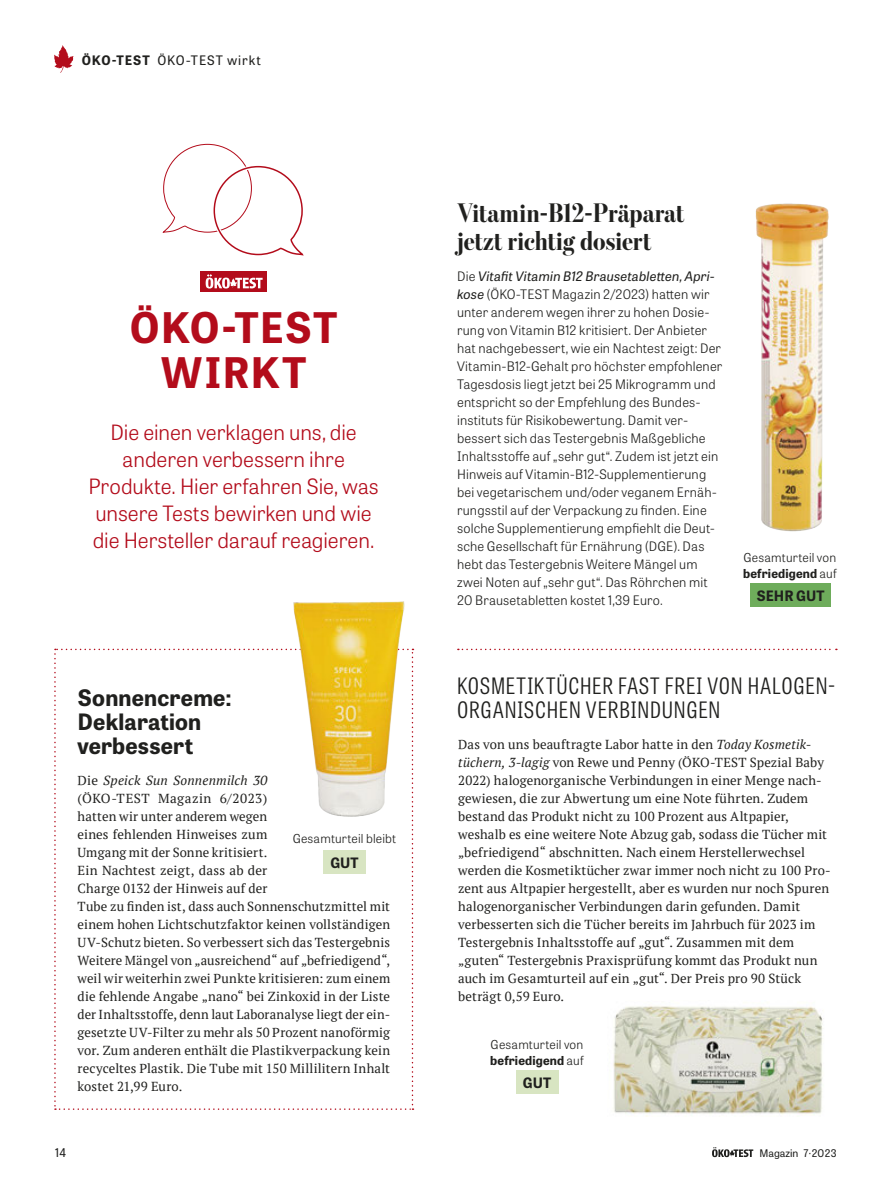
<style>
.page{position:relative;width:893px;height:1191px;background:#fff}
.page>*{position:absolute;margin:0;border:0;box-sizing:border-box;transform-origin:0 0}
.t1{font:700 42px/45px "Tablet Gothic";letter-spacing:.03em;color:#b30c1b;text-align:center}
.t2{font:700 27px/28.5px "Escrow Banner Condensed";letter-spacing:-.005em;color:#20201e}
.t3{font:300 22.5px/24px "Tablet Gothic Condensed";letter-spacing:.035em;color:#20201e}
.t4{font:700 22.5px/24px "Tablet Gothic";letter-spacing:.01em;color:#20201e}
.t5{font:300 21px/27px "Tablet Gothic";letter-spacing:-.005em;color:#b30c1b;text-align:center}
.t6{font:700 14.25px "Tablet Gothic";color:#20201e}
.t7{font:13.05px/18px "PT Serif";letter-spacing:.01em;color:#20201e}
.t8{font:300 13.05px/18px "Tablet Gothic";letter-spacing:.01em;color:#20201e}
.t9{font:13.05px "Tablet Gothic";letter-spacing:.075em;color:#20201e}
.t10{font:300 12.3px/15.3px "Tablet Gothic";letter-spacing:.01em;color:#20201e}
.t11{font:12px "Tablet Gothic";color:#20201e}
.t12{font:10.5px "Tablet Gothic";color:#20201e}
.s1{font-weight:700}
.s2{font-style:italic}
.s3{font-weight:400;font-style:italic}
</style>
<div class="page">
<svg style="left:54px;top:648px;width:359px;height:462px"></svg>
<svg style="left:54px;top:45px;width:20px;height:28px"></svg>
<svg style="left:712px;top:1147px;width:41px;height:10px"></svg>
<div style="left:200px;top:271px;width:67px;height:21px;background:#b30c1b"></div>
<svg style="left:206px;top:274px;width:57px;height:14px"></svg>
<svg style="left:163px;top:143px;width:141px;height:113px"></svg>
<svg style="left:458px;top:648px;width:379px;height:2px"></svg>
<div style="left:516px;top:1070px;width:42px;height:23px;background:#d8e5c2"></div>
<div style="left:750px;top:583px;width:81px;height:24px;background:#6eac5b"></div>
<img style="left:755px;top:203px;width:74px;height:329px">
<img style="left:287px;top:601px;width:124px;height:222px">
<img style="left:613px;top:1006px;width:210px;height:111px">
<div style="left:323px;top:850px;width:43px;height:24px;background:#d8e5c2"></div>
<p class="t9" style="left:82px;top:51px;width:181px"><span class="s1">ÖKO-TEST</span> ÖKO-TEST wirkt</p>
<h1 class="t1" style="left:130px;top:303px;width:209px">ÖKO-TEST<br>WIRKT</h1>
<h3 class="t5" style="left:88px;top:418px;width:292px">Die einen verklagen uns, die anderen verbessern ihre<br>Produkte. Hier erfahren Sie, was unsere Tests bewirken und wie die Hersteller darauf reagieren.</h3>
<h3 class="t4" style="left:77px;top:685px;width:156px">Sonnencreme:<br>Deklaration verbessert</h3>
<p class="t7" style="left:78px;top:771px;width:314px">Die <span class="s2">Speick Sun Sonnenmilch 30<br></span>(ÖKO-TEST Magazin 6/2023)<br>hatten wir unter anderem wegen<br>eines fehlenden Hinweises zum<br>Umgang mit der Sonne kritisiert.<br>Ein Nachtest zeigt, dass ab der<br>Charge 0132 der Hinweis auf der<br>Tube zu finden ist, dass auch Sonnenschutzmittel mit einem hohen Lichtschutzfaktor keinen vollständigen UV-Schutz bieten. So verbessert sich das Testergebnis Weitere Mängel von „ausreichend“ auf „befriedigend“, weil wir weiterhin zwei Punkte kritisieren: zum einem die fehlende Angabe „nano“ bei Zinkoxid in der Liste der Inhaltsstoffe, denn laut Laboranalyse liegt der ein&shy;gesetzte UV-Filter zu mehr als 50 Prozent nanoförmig vor. Zum anderen enthält die Plastikverpackung kein recyceltes Plastik. Die Tube mit 150 Millilitern Inhalt kostet 21,99 Euro.</p>
<p class="t10" style="left:293px;top:830px;width:105px">Gesamturteil bleibt</p>
<p class="t6" style="left:330px;top:852px;width:30px">GUT</p>
<p class="t11" style="left:55px;top:1144px;width:12px">14</p>
<h2 class="t2" style="left:457px;top:198px;width:229px">Vitamin-B12-Präparat jetzt richtig dosiert</h2>
<p class="t8" style="left:457px;top:267px;width:267px">Die <span class="s3">Vitafit Vitamin B12 Brausetabletten, Apri&shy;kose</span> (ÖKO-TEST Magazin 2/2023) hatten wir unter anderem wegen ihrer zu hohen Dosie&shy;rung von Vitamin B12 kritisiert. Der Anbieter hat nachgebessert, wie ein Nachtest zeigt: Der Vitamin-B12-Gehalt pro höchster empfohlener Tagesdosis liegt jetzt bei 25 Mikrogramm und entspricht so der Empfehlung des Bundes&shy;instituts für Risikobewertung. Damit ver&shy;bessert sich das Testergebnis Maßgebliche Inhalts stoffe auf „sehr gut“. Zudem ist jetzt ein Hinweis auf Vitamin-B12-Supplementierung bei vegetarischem und/oder veganem Ernäh&shy;rungsstil auf der Verpackung zu finden. Eine solche Supplementierung empfiehlt die Deut&shy;sche Gesellschaft für Ernährung (DGE). Das hebt das Testergebnis Weitere Mängel um zwei Noten auf „sehr gut“. Das Röhrchen mit 20 Brausetabletten kostet 1,39 Euro.</p>
<p class="t10" style="left:743px;top:550px;width:95px">Gesamturteil von <span class="s1">befriedigend</span> auf</p>
<p class="t6" style="left:757px;top:585px;width:69px">SEHR GUT</p>
<h3 class="t3" style="left:457px;top:672px;width:379px">KOSMETIKTÜCHER FAST FREI VON HALOGEN-<br>ORGANISCHEN VERBINDUNGEN</h3>
<p class="t7" style="left:458px;top:735px;width:374px">Das von uns beauftragte Labor hatte in den <span class="s2">Today Kosmetik&shy;tüchern, 3-lagig</span> von Rewe und Penny (ÖKO-TEST Spezial Baby 2022) halogenorganische Verbindungen in einer Menge nach&shy;gewiesen, die zur Abwertung um eine Note führten. Zudem bestand das Produkt nicht zu 100 Prozent aus Altpapier, weshalb es eine weitere Note Abzug gab, sodass die Tücher mit „befriedigend“ abschnitten. Nach einem Herstellerwechsel werden die Kosmetiktücher zwar immer noch nicht zu 100 Pro&shy;zent aus Altpapier hergestellt, aber es wurden nur noch Spuren halogenorganischer Verbindungen darin gefunden. Damit verbesserten sich die Tücher bereits im Jahrbuch für 2023 im Testergebnis Inhaltsstoffe auf „gut“. Zusammen mit dem „guten“ Testergebnis Praxisprüfung kommt das Produkt nun auch im Gesamturteil auf ein „gut“. Der Preis pro 90 Stück beträgt 0,59 Euro.</p>
<p class="t10" style="left:490px;top:1036px;width:95px">Gesamturteil von <span class="s1">befriedigend</span> auf</p>
<p class="t6" style="left:523px;top:1072px;width:30px">GUT</p>
<p class="t12" style="left:759px;top:1145px;width:79px">Magazin 7·2023</p>
</div>
